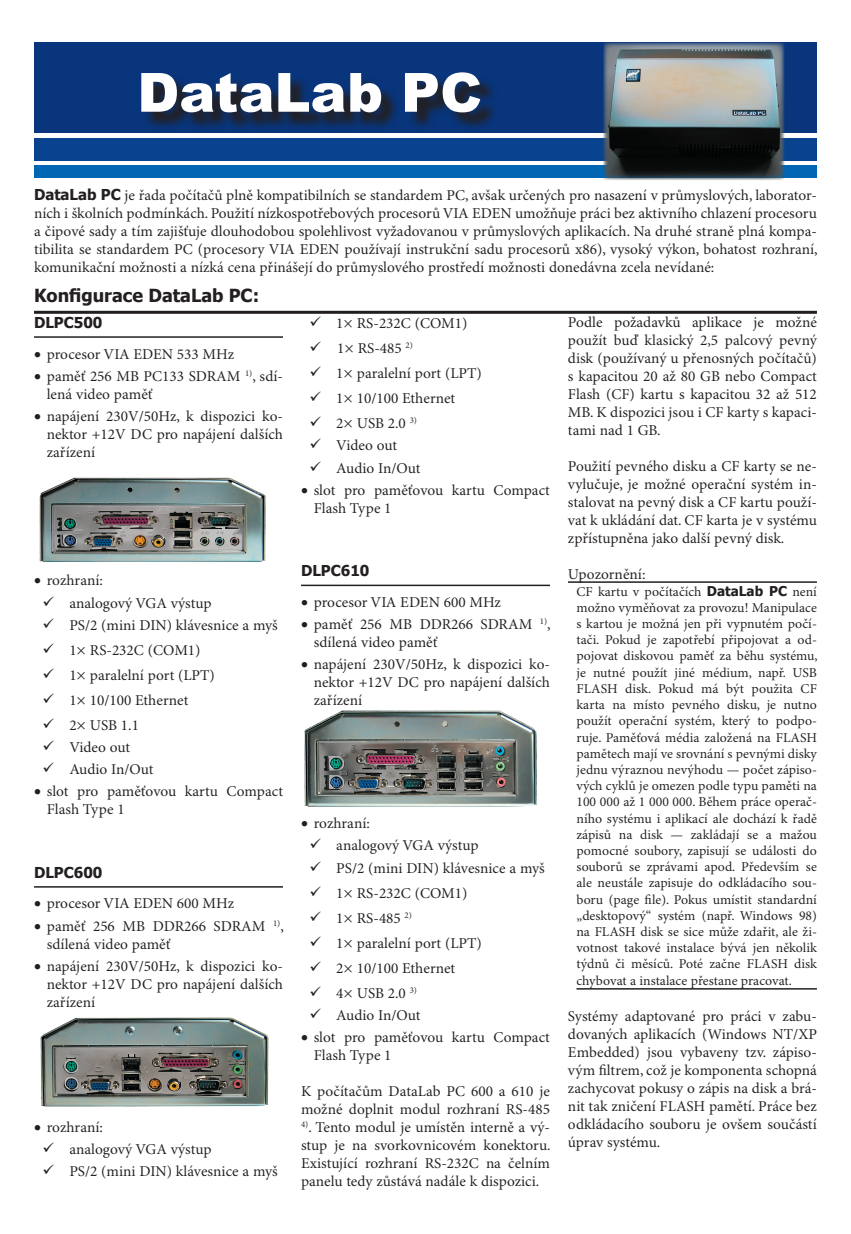
<style>
.page{position:relative;width:851px;height:1234px;background:#fff}
.page>*{position:absolute;margin:0;border:0;box-sizing:border-box;transform-origin:0 0}
.t1{font:900 54px "Arial";color:#fff}
.Základní_nadpis{font:700 18px "Tahoma";color:#231f20}
.Základní_text{font:15px/18px "Minion Pro";color:#231f20;text-align:justify}
.Základní_bullet{font:15px/18px "Minion Pro";color:#231f20}
.Podbullet{font:15px "Minion Pro";color:#231f20}
.Podnadpis{font:700 15px "Tahoma";color:#231f20}
.Poznamka{font:13.5px/16.2px "Minion Pro";color:#231f20;text-align:justify}
.s1{font-family:"Tahoma";font-weight:700}
</style>
<div class="page">
<div style="left:34px;top:166px;width:782px;height:12px;background:#0166b3"></div>
<div style="left:34px;top:138px;width:782px;height:23px;background:#09428e"></div>
<div style="left:34px;top:43px;width:782px;height:90px;background:#08357c"></div>
<hr style="left:34px;top:311px;width:782px;height:3px;background:#231f20">
<hr style="left:34px;top:336px;width:249px;height:2px;background:#231f20">
<hr style="left:34px;top:885px;width:249px;height:2px;background:#231f20">
<hr style="left:301px;top:584px;width:249px;height:2px;background:#231f20">
<hr style="left:568px;top:581px;width:248px;height:1px;background:#231f20">
<hr style="left:576px;top:987px;width:240px;height:2px;background:#231f20">
<img style="left:39px;top:477px;width:227px;height:85px">
<img style="left:40px;top:1017px;width:229px;height:90px">
<img style="left:304px;top:710px;width:233px;height:97px">
<img style="left:602px;top:43px;width:182px;height:137px">
<svg style="left:146px;top:78px;width:348px;height:50px"></svg>
<p class="t1" style="left:137px;top:53px;width:346px">DataLab PC</p>
<p class="Základní_text" style="left:34px;top:187px;width:785px"><span class="s1">DataLab PC</span> je řada počítačů plně kompatibilních se standardem PC, avšak určených pro nasazení v průmyslových, laborator&shy;ních i školních podmínkách. Použití nízkospotřebových procesorů VIA EDEN umožňuje práci bez aktivního chlazení procesoru a čipové sady a tím zajišťuje dlouhodobou spolehlivost vyžadovanou v průmyslových aplikacích. Na druhé straně plná kompa&shy;tibilita se standardem PC (procesory VIA EDEN používají instrukční sadu procesorů x86), vysoký výkon, bohatost rozhraní, komunikační možnosti a nízká cena přinášejí do průmyslového prostředí možnosti donedávna zcela nevídané:</p>
<p class="Základní_nadpis" style="left:34px;top:283px;width:227px">Konfigurace DataLab PC:</p>
<p class="Podnadpis" style="left:34px;top:312px;width:70px">DLPC500</p>
<p class="Základní_bullet" style="left:34px;top:345px;width:201px">• procesor VIA EDEN 533 MHz</p>
<p class="Základní_bullet" style="left:47px;top:367px;width:238px;text-indent:-13px">• paměť 256 MB PC133 SDRAM <sup>1)</sup>, sdí&shy;lená video paměť</p>
<p class="Základní_bullet" style="left:47px;top:407px;width:238px;text-align:justify;text-indent:-13px">• napájení 230V/50Hz, k dispozici ko&shy;nektor +12V DC pro napájení dalších zařízení</p>
<p class="Základní_text" style="left:568px;top:314px;width:250px">Podle požadavků aplikace je možné použít buď klasický 2,5 palcový pevný disk (používaný u přenosných počítačů) s kapacitou 20 až 80 GB nebo Compact Flash (CF) kartu s kapacitou 32 až 512<br>MB. K dispozici jsou i CF karty s kapaci&shy;tami nad 1 GB.</p>
<p class="Základní_text" style="left:568px;top:458px;width:250px">Použití pevného disku a CF karty se ne&shy;vylučuje, je možné operační systém in&shy;stalovat na pevný disk a CF kartu použí&shy;vat k ukládání dat. CF karta je v systému zpřístupněna jako další pevný disk.</p>
<p class="Základní_text" style="left:568px;top:566px;width:79px">Upozornění:</p>
<p class="Poznamka" style="left:576px;top:583px;width:243px">CF kartu v počítačích <span class="s1">DataLab PC</span> není možno vyměňovat za provozu! Manipulace s kartou je možná jen při vypnutém počí&shy;tači. Pokud je zapotřebí připojovat a od&shy;pojovat diskovou paměť za běhu systému, je nutné použít jiné médium, např. USB FLASH disk. Pokud má být použita CF karta na místo pevného disku, je nutno použít operační systém, který to podpo&shy;ruje. Paměťová média založená na FLASH pamětech mají ve srovnání s pevnými disky jednu výraznou nevýhodu — počet zápiso&shy;vých cyklů je omezen podle typu paměti na 100 000 až 1 000 000. Během práce operač&shy;ního systému i aplikací ale dochází k řadě zápisů na disk — zakládají se a mažou pomocné soubory, zapisují se události do souborů se zprávami apod. Především se ale neustále zapisuje do odkládacího sou&shy;boru (page file). Pokus umístit standardní „desktopový“ systém (např. Windows 98) na FLASH disk se sice může zdařit, ale ži&shy;votnost takové instalace bývá jen několik týdnů či měsíců. Poté začne FLASH disk chybovat a instalace přestane pracovat.</p>
<p class="Základní_text" style="left:568px;top:1007px;width:250px">Systémy adaptované pro práci v zabu&shy;dovaných aplikacích (Windows NT/XP Embedded) jsou vybaveny tzv. zápiso&shy;vým filtrem, což je komponenta schopná zachycovat pokusy o zápis na disk a brá&shy;nit tak zničení FLASH pamětí. Práce bez odkládacího souboru je ovšem součástí úprav systému.</p>
<p class="Podbullet" style="left:309px;top:314px;width:159px">✓ 1 RS-232C (COM1)</p>
<p class="Podbullet" style="left:309px;top:339px;width:105px">✓ 1 RS-485 <sup>2)</sup></p>
<p class="Podbullet" style="left:309px;top:364px;width:174px">✓ 1 paralelní port (LPT)</p>
<p class="Podbullet" style="left:309px;top:389px;width:147px">✓ 1 10/100 Ethernet</p>
<p class="Podbullet" style="left:309px;top:414px;width:109px">✓ 2 USB 2.0 <sup>3)</sup></p>
<p class="Podbullet" style="left:309px;top:436px;width:89px">✓ Video out</p>
<p class="Podbullet" style="left:309px;top:459px;width:113px">✓ Audio In/Out</p>
<p class="Základní_bullet" style="left:314px;top:481px;width:238px;text-indent:-13px">• slot pro paměťovou kartu Compact<br>Flash Type 1</p>
<p class="Podnadpis" style="left:301px;top:560px;width:70px">DLPC610</p>
<p class="Základní_bullet" style="left:301px;top:593px;width:201px">• procesor VIA EDEN 600 MHz</p>
<p class="Základní_bullet" style="left:314px;top:615px;width:238px;text-indent:-13px">• paměť 256 MB DDR266 SDRAM <sup>1)</sup>, sdílená video paměť</p>
<p class="Základní_bullet" style="left:314px;top:656px;width:238px;text-align:justify;text-indent:-13px">• napájení 230V/50Hz, k dispozici ko&shy;nektor +12V DC pro napájení dalších zařízení</p>
<p class="Základní_bullet" style="left:34px;top:571px;width:70px">• rozhraní:</p>
<p class="Podbullet" style="left:43px;top:593px;width:170px">✓ analogový VGA výstup</p>
<p class="Podbullet" style="left:43px;top:616px;width:237px">✓ PS/2 (mini DIN) klávesnice a myš</p>
<p class="Podbullet" style="left:43px;top:641px;width:159px">✓ 1 RS-232C (COM1)</p>
<p class="Podbullet" style="left:43px;top:665px;width:174px">✓ 1 paralelní port (LPT)</p>
<p class="Podbullet" style="left:43px;top:690px;width:147px">✓ 1 10/100 Ethernet</p>
<p class="Podbullet" style="left:43px;top:715px;width:98px">✓ 2 USB 1.1</p>
<p class="Podbullet" style="left:43px;top:738px;width:89px">✓ Video out</p>
<p class="Podbullet" style="left:43px;top:760px;width:113px">✓ Audio In/Out</p>
<p class="Základní_bullet" style="left:47px;top:782px;width:238px;text-indent:-13px">• slot pro paměťovou kartu Compact<br>Flash Type 1</p>
<p class="Základní_bullet" style="left:301px;top:814px;width:70px">• rozhraní:</p>
<p class="Podbullet" style="left:309px;top:836px;width:170px">✓ analogový VGA výstup</p>
<p class="Podbullet" style="left:309px;top:858px;width:237px">✓ PS/2 (mini DIN) klávesnice a myš</p>
<p class="Podbullet" style="left:309px;top:883px;width:159px">✓ 1 RS-232C (COM1)</p>
<p class="Podbullet" style="left:309px;top:908px;width:104px">✓ 1 RS-485 <sup>2)</sup></p>
<p class="Podbullet" style="left:309px;top:933px;width:174px">✓ 1 paralelní port (LPT)</p>
<p class="Podbullet" style="left:309px;top:958px;width:147px">✓ 2 10/100 Ethernet</p>
<p class="Podbullet" style="left:309px;top:983px;width:109px">✓ 4 USB 2.0 <sup>3)</sup></p>
<p class="Podbullet" style="left:309px;top:1005px;width:113px">✓ Audio In/Out</p>
<p class="Základní_bullet" style="left:314px;top:1028px;width:238px;text-indent:-13px">• slot pro paměťovou kartu Compact<br>Flash Type 1</p>
<p class="Základní_text" style="left:301px;top:1082px;width:251px">K počítačům DataLab PC 600 a 610 je možné doplnit modul rozhraní RS-485<br><sup>4)</sup>. Tento modul je umístěn interně a vý&shy;stup je na svorkovnicovém konektoru.<br>Existující rozhraní RS-232C na čelním panelu tedy zůstává nadále k dispozici.</p>
<p class="Podnadpis" style="left:34px;top:861px;width:70px">DLPC600</p>
<p class="Základní_bullet" style="left:34px;top:894px;width:201px">• procesor VIA EDEN 600 MHz</p>
<p class="Základní_bullet" style="left:47px;top:917px;width:238px;text-indent:-13px">• paměť 256 MB DDR266 SDRAM <sup>1)</sup>, sdílená video paměť</p>
<p class="Základní_bullet" style="left:47px;top:957px;width:238px;text-align:justify;text-indent:-13px">• napájení 230V/50Hz, k dispozici ko&shy;nektor +12V DC pro napájení dalších zařízení</p>
<p class="Základní_bullet" style="left:34px;top:1117px;width:70px">• rozhraní:</p>
<p class="Podbullet" style="left:43px;top:1139px;width:170px">✓ analogový VGA výstup</p>
<p class="Podbullet" style="left:43px;top:1161px;width:237px">✓ PS/2 (mini DIN) klávesnice a myš</p>
</div>
